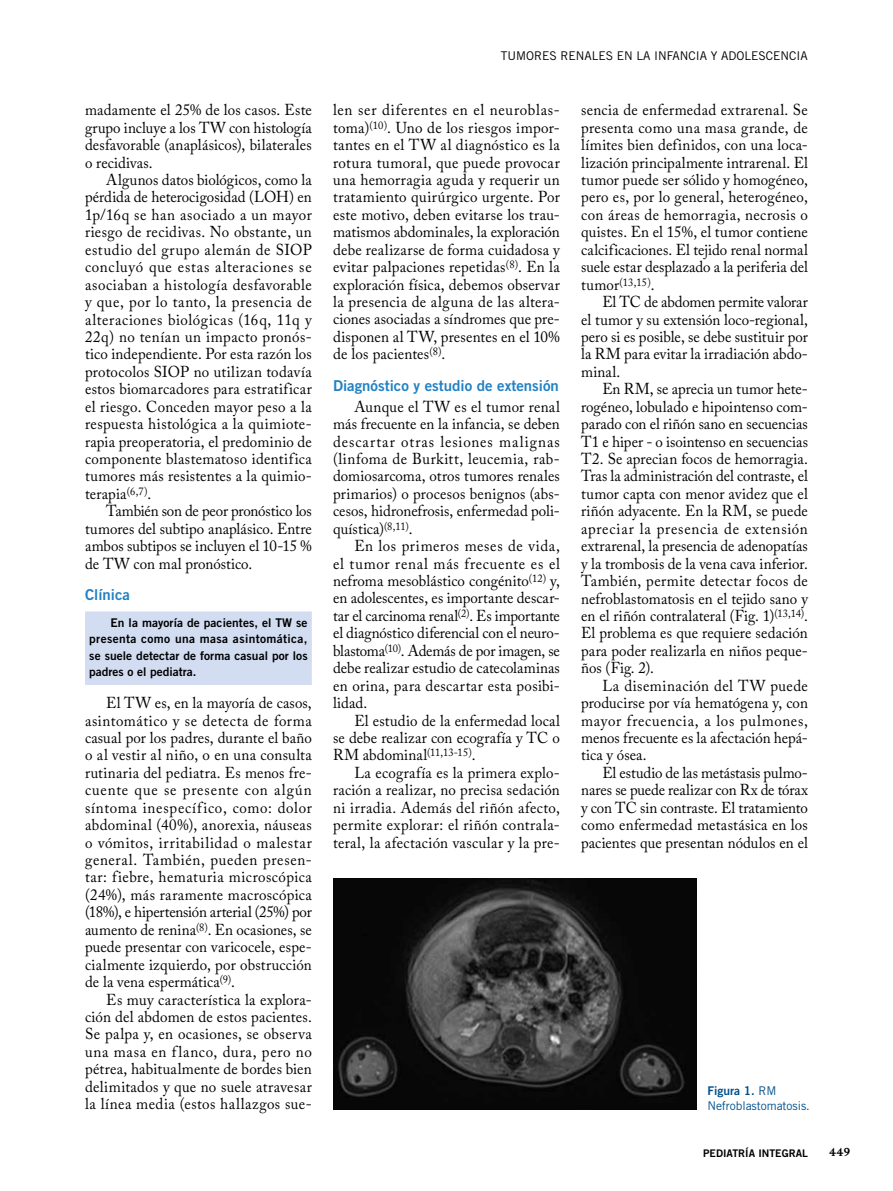
<style>
.page{position:relative;width:893px;height:1191px;background:#fff}
.page>*{position:absolute;margin:0;border:0;box-sizing:border-box;transform-origin:0 0}
.t1{font:15.75px/17.4px "Adobe Caslon Pro";letter-spacing:.01em;color:#000;text-align:justify;scale:.95 1}
.t2{font:15.75px/17.4px "Adobe Caslon Pro";letter-spacing:.01em;color:#000;text-align:justify;scale:.96 1}
.t3{font:15px "Trade Gothic Bold Two";color:#2281c4}
.t4{font:700 13.5px "Joanna MT Std";color:#000}
.t5{font:12px/16.5px "Trade Gothic Bold Two";letter-spacing:.005em;color:#000;text-align:justify}
.t6{font:12px "Trade Gothic";color:#000}
.t7{font:12px "Trade Gothic";letter-spacing:-.005em;color:#00508c}
.t8{font:12px "Trade Gothic Bold Two";color:#00508c}
.t9{font:10.95px "Adobe Caslon Pro";color:#000;scale:.95 1}
.t10{font:10.5px "Trade Gothic Bold Two";color:#000}
.s1{font-size:15.75px}
.s2{font-family:"Trade Gothic"}
</style>
<div class="page">
<div style="left:85px;top:611px;width:227px;height:74px;background:#d3ddf2"></div>
<img style="left:333px;top:878px;width:364px;height:231px">
<p class="t1" style="left:85px;top:101px;width:240px">madamente el 25% de los casos. Este grupo incluye a los TW con histología desfavorable (anaplásicos), bilaterales o recidivas.</p>
<p class="t1" style="left:85px;top:171px;width:240px;text-indent:21px">Algunos datos biológicos, como la pérdida de heterocigosidad (LOH) en 1p/16q se han asociado a un mayor riesgo de recidivas. No obstante, un estudio del grupo alemán de SIOP concluyó que estas alteraciones se asociaban a histología desfavorable y que, por lo tanto, la presencia de alteraciones biológicas (16q, 11q y 22q) no tenían un impacto pronós&shy;tico independiente. Por esta razón los protocolos SIOP no utilizan todavía estos biomarcadores para estratificar el riesgo. Conceden mayor peso a la respuesta histológica a la quimiote&shy;rapia preoperatoria, el predominio de componente blastematoso identifica tumores más resistentes a la quimio&shy;terapia<sup>(6,7)</sup>.</p>
<p class="t1" style="left:85px;top:502px;width:240px;text-indent:21px">También son de peor pronóstico los tumores del subtipo anaplásico. Entre ambos subtipos se incluyen el 10-15 % de TW con mal pronóstico.</p>
<p class="t3" style="left:85px;top:585px;width:47px">Clínica</p>
<p class="t5" style="left:89px;top:614px;width:220px;text-indent:21px">En la mayoría de pacientes, el TW se presenta como una masa asintomática, se suele detectar de forma casual por los padres o el pediatra.</p>
<p class="t1" style="left:85px;top:694px;width:240px;text-indent:21px">El TW es, en la mayoría de casos, asintomático y se detecta de forma casual por los padres, durante el baño o al vestir al niño, o en una consulta rutinaria del pediatra. Es menos fre&shy;cuente que se presente con algún síntoma inespecífico, como: dolor abdominal (40%), anorexia, náuseas o vómitos, irritabilidad o malestar general. También, pueden presen&shy;tar: fiebre, hematuria microscópica (24%), más raramente macroscópica (18%), e hipertensión arterial (25%) por aumento de renina<sup>(8)</sup>. En ocasiones, se puede presentar con varicocele, espe&shy;cialmente izquierdo, por obstrucción de la vena espermática<sup>(9)</sup>.</p>
<p class="t2" style="left:85px;top:990px;width:238px;text-indent:21px">Es muy característica la explora&shy;ción del abdomen de estos pacientes.<br>Se palpa y, en ocasiones, se observa una masa en flanco, dura, pero no pétrea, habitualmente de bordes bien delimitados y que no suele atravesar la línea media (estos hallazgos sue-</p>
<p class="t6" style="left:501px;top:49px;width:309px">TUMORES RENALES EN LA INFANCIA Y ADOLESCENCIA</p>
<p class="t2" style="left:333px;top:101px;width:238px">len ser diferentes en el neuroblas&shy;toma)<sup>(10)</sup>. Uno de los riesgos impor&shy;tantes en el TW al diagnóstico es la rotura tumoral, que puede provocar una hemorragia aguda y requerir un tratamiento quirúrgico urgente. Por este motivo, deben evitarse los trau&shy;matismos abdominales, la exploración debe realizarse de forma cuidadosa y evitar palpaciones repetidas<sup>(8)</sup>. En la exploración física, debemos observar la presencia de alguna de las altera&shy;ciones asociadas a síndromes que pre&shy;disponen al TW, presentes en el 10% de los pacientes<sup>(8)</sup>.</p>
<p class="t3" style="left:333px;top:376px;width:227px">Diagnóstico y estudio de extensión</p>
<p class="t1" style="left:333px;top:397px;width:240px;text-indent:21px">Aunque el TW es el tumor renal más frecuente en la infancia, se deben descartar otras lesiones malignas (linfoma de Burkitt, leucemia, rab&shy;domiosarcoma, otros tumores renales primarios) o procesos benignos (abs&shy;cesos, hidronefrosis, enfermedad poli&shy;quística)<sup>(8,11)</sup>.</p>
<p class="t1" style="left:333px;top:537px;width:240px;text-indent:21px">En los primeros meses de vida, el tumor renal más frecuente es el nefroma mesoblástico congénito<sup>(12)</sup> y, en adolescentes, es importante descar&shy;tar el carcinoma renal<sup>(2)</sup>. Es importante el diagnóstico diferencial con el neuro&shy;blastoma<sup>(10)</sup>. Además de por imagen, se debe realizar estudio de catecolaminas en orina, para descartar esta posibi&shy;lidad.</p>
<p class="t1" style="left:333px;top:711px;width:240px;text-indent:21px">El estudio de la enfermedad local se debe realizar con ecografía y TC o RM abdominal<sup>(11,13-15)</sup>.</p>
<p class="t1" style="left:333px;top:763px;width:240px;text-indent:21px">La ecografía es la primera explo&shy;ración a realizar, no precisa sedación ni irradia. Además del riñón afecto, permite explorar: el riñón contrala&shy;teral, la afectación vascular y la pre-</p>
<p class="t1" style="left:581px;top:101px;width:240px">sencia de enfermedad extrarenal. Se presenta como una masa grande, de límites bien definidos, con una loca&shy;lización principalmente intrarenal. El tumor puede ser sólido y homogéneo, pero es, por lo general, heterogéneo, con áreas de hemorragia, necrosis o quistes. En el 15%, el tumor contiene calcificaciones. El tejido renal normal suele estar desplazado a la periferia del</p>
<p class="t9" style="left:581px;top:275px;width:79px"><span class="s1">tumor</span>(13,15)<span class="s1">.</span></p>
<p class="t1" style="left:581px;top:293px;width:240px;text-indent:21px">El TC de abdomen permite valorar el tumor y su extensión loco-regional, pero si es posible, se debe sustituir por la RM para evitar la irradiación abdo&shy;minal.</p>
<p class="t1" style="left:581px;top:380px;width:240px;text-indent:21px">En RM, se aprecia un tumor hete&shy;rogéneo, lobulado e hipointenso com&shy;parado con el riñón sano en secuencias T1 e hiper - o isointenso en secuencias T2. Se aprecian focos de hemorragia.<br>Tras la administración del contraste, el tumor capta con menor avidez que el riñón adyacente. En la RM, se puede apreciar la presencia de extensión extrarenal, la presencia de adenopatías y la trombosis de la vena cava inferior.<br>También, permite detectar focos de nefroblastomatosis en el tejido sano y en el riñón contralateral (Fig. 1)<sup>(13,14)</sup>.<br>El problema es que requiere sedación para poder realizarla en niños peque&shy;ños (Fig. 2).</p>
<p class="t1" style="left:581px;top:676px;width:240px;text-indent:21px">La diseminación del TW puede producirse por vía hematógena y, con mayor frecuencia, a los pulmones, menos frecuente es la afectación hepá&shy;tica y ósea.</p>
<p class="t1" style="left:581px;top:763px;width:240px;text-indent:21px">El estudio de las metástasis pulmo&shy;nares se puede realizar con Rx de tórax y con TC sin contraste. El tratamiento como enfermedad metastásica en los pacientes que presentan nódulos en el</p>
<p class="t8" style="left:707px;top:1082px;width:70px">Figura 1. <span class="s2">RM</span></p>
<p class="t7" style="left:707px;top:1098px;width:104px">NEFROBLASTOMATOSIS.</p>
<p class="t10" style="left:703px;top:1146px;width:106px">PEDIATRÍA INTEGRAL</p>
<p class="t4" style="left:829px;top:1144px;width:23px">449</p>
</div>
